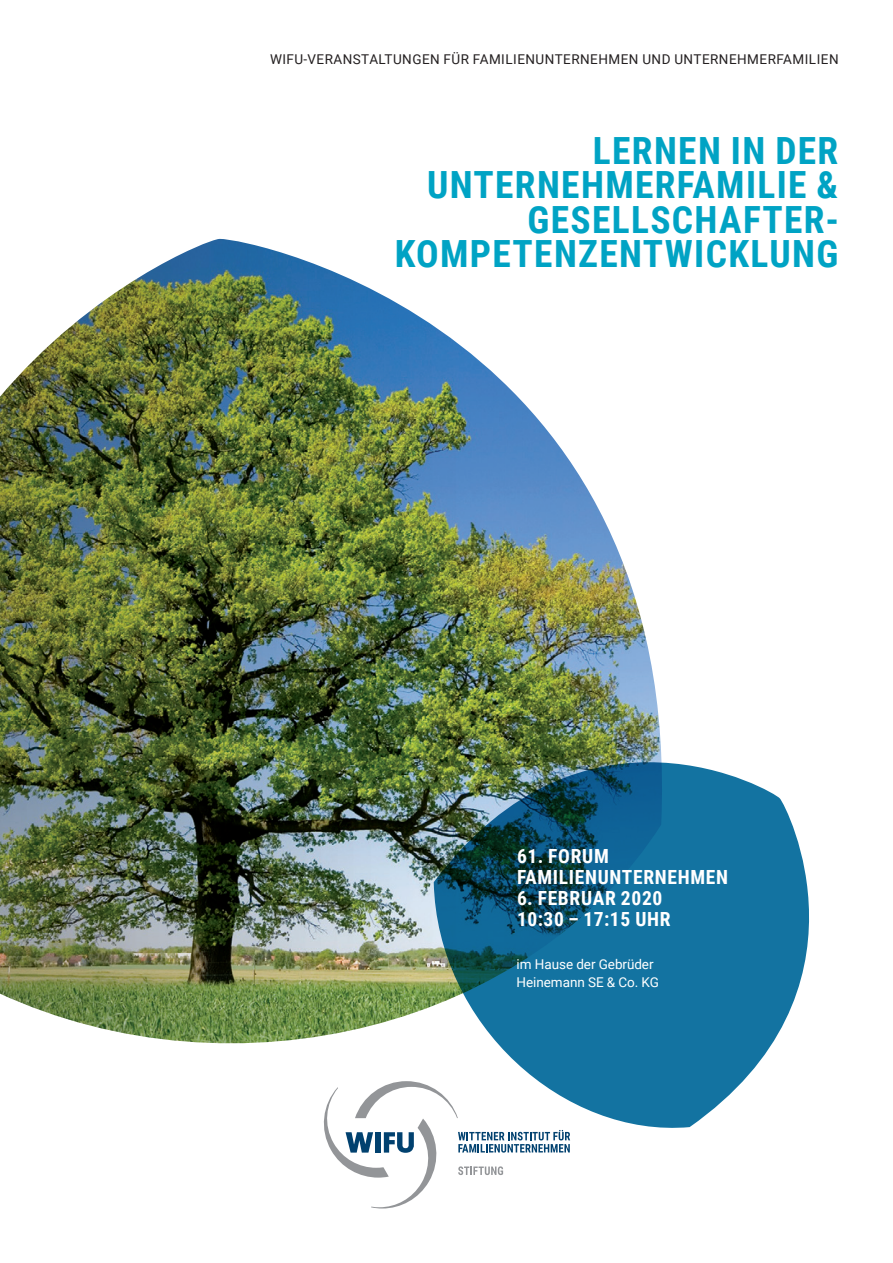
<style>
.page{position:relative;width:893px;height:1263px;background:#fff}
.page>*{position:absolute;margin:0;border:0;box-sizing:border-box;transform-origin:0 0}
.t1{font:700 37.5px/34.5px "Roboto Condensed";letter-spacing:.035em;color:#00a3c4;text-align:right}
.t2{font:700 19.5px/21px "Roboto Condensed";letter-spacing:.035em;color:#fff}
.t3{font:13.5px "Roboto";letter-spacing:.035em;color:#231f20}
.t4{font:13.5px/18px "Roboto";letter-spacing:-.005em;color:#fff}
</style>
<div class="page">
<img style="left:0;top:239px;width:655px;height:805px">
<img style="left:434px;top:683px;width:375px;height:445px">
<svg style="left:324px;top:1081px;width:246px;height:127px"></svg>
<p class="t3" style="left:270px;top:50px;width:570px">WIFU-VERANSTALTUNGEN FÜR FAMILIENUNTERNEHMEN UND UNTERNEHMERFAMILIEN</p>
<p class="t1" style="left:395px;top:132px;width:446px">LERNEN IN DER<br>UNTERNEHMERFAMILIE &amp;<br>GESELLSCHAFTER-<br>KOMPETENZENTWICKLUNG</p>
<p class="t2" style="left:517px;top:844px;width:213px">61. FORUM<br>FAMILIENUNTERNEHMEN</p>
<p class="t2" style="left:517px;top:887px;width:155px">6. FEBRUAR 2020<br>10:30 – 17:15 UHR</p>
<p class="t4" style="left:517px;top:955px;width:144px">im Hause der Gebrüder<br>Heinemann SE &amp; Co. KG</p>
</div>
